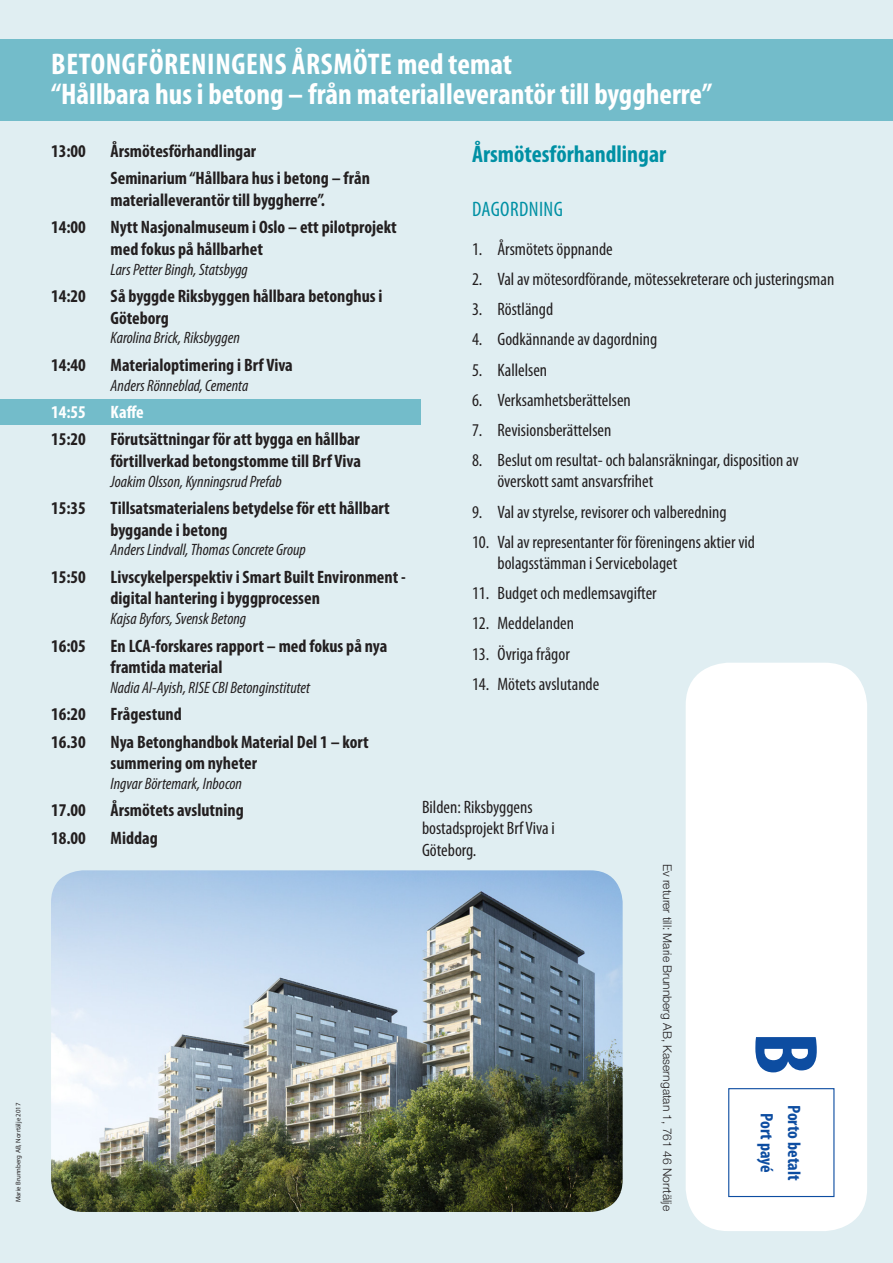
<style>
.page{position:relative;width:893px;height:1263px;background:#e0eef2}
.page>*{position:absolute;margin:0;border:0;box-sizing:border-box;transform-origin:0 0}
.Programpunkt{font:700 condensed 90px "Myriad Pro";color:#0d4da1}
.Huvudrubrik{font:700 condensed 30px/30px "Myriad Pro";color:#fff}
.Huvudrubrik-2{font:700 condensed 24px "Myriad Pro";color:#0090a4}
.mellis{font:condensed 21px "Myriad Pro";color:#0090a4}
.Programpunkt-2{font:700 condensed 18px/21.6px "Myriad Pro";color:#231f20}
.Bildtext{font:condensed 18px/21.6px "Myriad Pro";color:#231f20}
.Programpunkt-3{font:700 condensed 18px "Myriad Pro";color:#0d4da1}
.Programpunkt-4{font:700 condensed 18px "Myriad Pro";color:#fff}
.Presentatör{font:italic condensed 16.5px "Myriad Pro";color:#231f20}
.t1{font:300 12px "Helvetica Neue LT Std";color:#231f20}
.t2{font:6.75px "Myriad Pro";color:#231f20}
</style>
<div class="page">
<div style="left:686px;top:663px;width:181px;height:568px;background:#fff;border-radius:43px"></div>
<div style="left:0;top:399px;width:421px;height:26px;background:#73bcca"></div>
<div style="left:0;top:39px;width:893px;height:82px;background:#73bcca"></div>
<img style="left:51px;top:870px;width:572px;height:342px">
<div style="left:728px;top:1088px;width:106px;height:109px;border:1px solid #0d4da1"></div>
<p class="t2" style="left:14px;top:1202px;width:101px;rotate:-90deg">Marie Brunnberg AB, Norrtälje 2017</p>
<p class="Huvudrubrik" style="left:51px;top:48px;width:30px">Betongf</p>
<p class="Huvudrubrik" style="left:149px;top:48px;width:30px">öreningens</p>
<p class="Huvudrubrik" style="left:292px;top:48px;width:16px">årsm</p>
<p class="Huvudrubrik" style="left:51px;top:48px;width:663px;text-indent:302px">öte med temat<br>“Hållbara hus i betong – från materialleverantör till byggherre”</p>
<p class="Programpunkt-2" style="left:51px;top:140px;width:36px">13:00</p>
<p class="Programpunkt-2" style="left:111px;top:140px;width:147px">Årsmötesförhandlingar</p>
<p class="Programpunkt-2" style="left:111px;top:167px;width:261px">Seminarium “Hållbara hus i betong – från materialleverantör till byggherre”.</p>
<p class="Programpunkt-2" style="left:51px;top:216px;width:36px">14:00</p>
<p class="Programpunkt-2" style="left:111px;top:216px;width:288px">Nytt Nasjonalmuseum i Oslo – ett pilotprojekt med fokus på hållbarhet</p>
<p class="Presentatör" style="left:111px;top:259px;width:139px">Lars Petter Bingh, Statsbygg</p>
<p class="Programpunkt-2" style="left:51px;top:285px;width:36px">14:20</p>
<p class="Programpunkt-2" style="left:111px;top:285px;width:274px">Så byggde Riksbyggen hållbara betonghus i<br>Göteborg</p>
<p class="Presentatör" style="left:111px;top:328px;width:131px">Karolina Brick, Riksbyggen</p>
<p class="Programpunkt-2" style="left:51px;top:354px;width:36px">14:40</p>
<p class="Programpunkt-2" style="left:111px;top:354px;width:184px">Materialoptimering i Brf Viva</p>
<p class="Presentatör" style="left:111px;top:375px;width:139px">Anders Rönneblad, Cementa</p>
<p class="Programpunkt-4" style="left:51px;top:401px;width:36px">14:55</p>
<p class="Programpunkt-4" style="left:111px;top:401px;width:35px">Kaffe</p>
<p class="Programpunkt-2" style="left:51px;top:428px;width:36px">15:20</p>
<p class="Programpunkt-2" style="left:111px;top:428px;width:252px">Förutsättningar för att bygga en hållbar förtillverkad betongstomme till Brf Viva</p>
<p class="Presentatör" style="left:111px;top:471px;width:173px">Joakim Olsson, Kynningsrud Prefab</p>
<p class="Programpunkt-2" style="left:51px;top:497px;width:36px">15:35</p>
<p class="Programpunkt-2" style="left:111px;top:497px;width:281px">Tillsatsmaterialens betydelse för ett hållbart byggande i betong</p>
<p class="Presentatör" style="left:111px;top:540px;width:197px">Anders Lindvall, Thomas Concrete Group</p>
<p class="Programpunkt-2" style="left:51px;top:566px;width:36px">15:50</p>
<p class="Programpunkt-2" style="left:111px;top:566px;width:297px">Livscykelperspektiv i Smart Built Environment - digital hantering i byggprocessen</p>
<p class="Presentatör" style="left:111px;top:609px;width:137px">Kajsa Byfors, Svensk Betong</p>
<p class="Programpunkt-2" style="left:51px;top:634px;width:36px">16:05</p>
<p class="Programpunkt-2" style="left:111px;top:634px;width:278px">En LCA-forskares rapport – med fokus på nya framtida material</p>
<p class="Presentatör" style="left:111px;top:677px;width:201px">Nadia Al-Ayish, RISE CBI Betonginstitutet</p>
<p class="Programpunkt-2" style="left:51px;top:703px;width:36px">16:20</p>
<p class="Programpunkt-2" style="left:111px;top:703px;width:73px">Frågestund</p>
<p class="Programpunkt-2" style="left:51px;top:730px;width:36px">16.30</p>
<p class="Programpunkt-2" style="left:111px;top:730px;width:260px">Nya Betonghandbok Material Del 1 – kort summering om nyheter</p>
<p class="Presentatör" style="left:111px;top:774px;width:133px">Ingvar Börtemark, Inbocon</p>
<p class="Programpunkt-2" style="left:51px;top:799px;width:36px">17.00</p>
<p class="Programpunkt-2" style="left:111px;top:799px;width:135px">Årsmötets avslutning</p>
<p class="Programpunkt-2" style="left:51px;top:826px;width:36px">18.00</p>
<p class="Programpunkt-2" style="left:111px;top:826px;width:49px">Middag</p>
<p class="Huvudrubrik-2" style="left:472px;top:139px;width:196px">Årsmötesförhandlingar</p>
<p class="mellis" style="left:472px;top:197px;width:29px">Dagordning</p>
<p class="Bildtext" style="left:472px;top:238px;width:142px">1. Årsmötets öppnande</p>
<p class="Bildtext" style="left:472px;top:268px;width:364px">2. Val av mötesordförande, mötessekreterare och justeringsman</p>
<p class="Bildtext" style="left:472px;top:298px;width:83px">3. Röstlängd</p>
<p class="Bildtext" style="left:472px;top:328px;width:187px">4. Godkännande av dagordning</p>
<p class="Bildtext" style="left:472px;top:359px;width:77px">5. Kallelsen</p>
<p class="Bildtext" style="left:472px;top:389px;width:160px">6. Verksamhetsberättelsen</p>
<p class="Bildtext" style="left:472px;top:419px;width:141px">7. Revisionsberättelsen</p>
<p class="Bildtext" style="left:497px;top:449px;width:303px;text-indent:-26px">8. Beslut om resultat- och balansräkningar, disposition av överskott samt ansvarsfrihet</p>
<p class="Bildtext" style="left:472px;top:501px;width:256px">9. Val av styrelse, revisorer och valberedning</p>
<p class="Bildtext" style="left:497px;top:531px;width:259px;text-indent:-26px">10. Val av representanter för föreningens aktier vid bolagsstämman i Servicebolaget</p>
<p class="Bildtext" style="left:472px;top:582px;width:186px">11. Budget och medlemsavgifter</p>
<p class="Bildtext" style="left:472px;top:612px;width:104px">12. Meddelanden</p>
<p class="Bildtext" style="left:472px;top:643px;width:99px">13. Övriga frågor</p>
<p class="Bildtext" style="left:472px;top:673px;width:129px">14. Mötets avslutande</p>
<p class="Bildtext" style="left:422px;top:796px;width:134px">Bilden: Riksbyggens bostadsprojekt Brf Viva i<br>Göteborg.</p>
<p class="t1" style="left:675px;top:864px;width:349px;rotate:90deg">Ev returer till: Marie Brunnberg AB, Kaserngatan 1, 761 46 Norrtälje</p>
<p class="Programpunkt" style="left:842px;top:1032px;width:45px;rotate:90deg">B</p>
<p class="Programpunkt-3" style="left:778px;top:1113px;width:61px;rotate:90deg">Port payé</p>
<p class="Programpunkt-3" style="left:805px;top:1105px;width:77px;rotate:90deg">Porto betalt</p>
</div>
